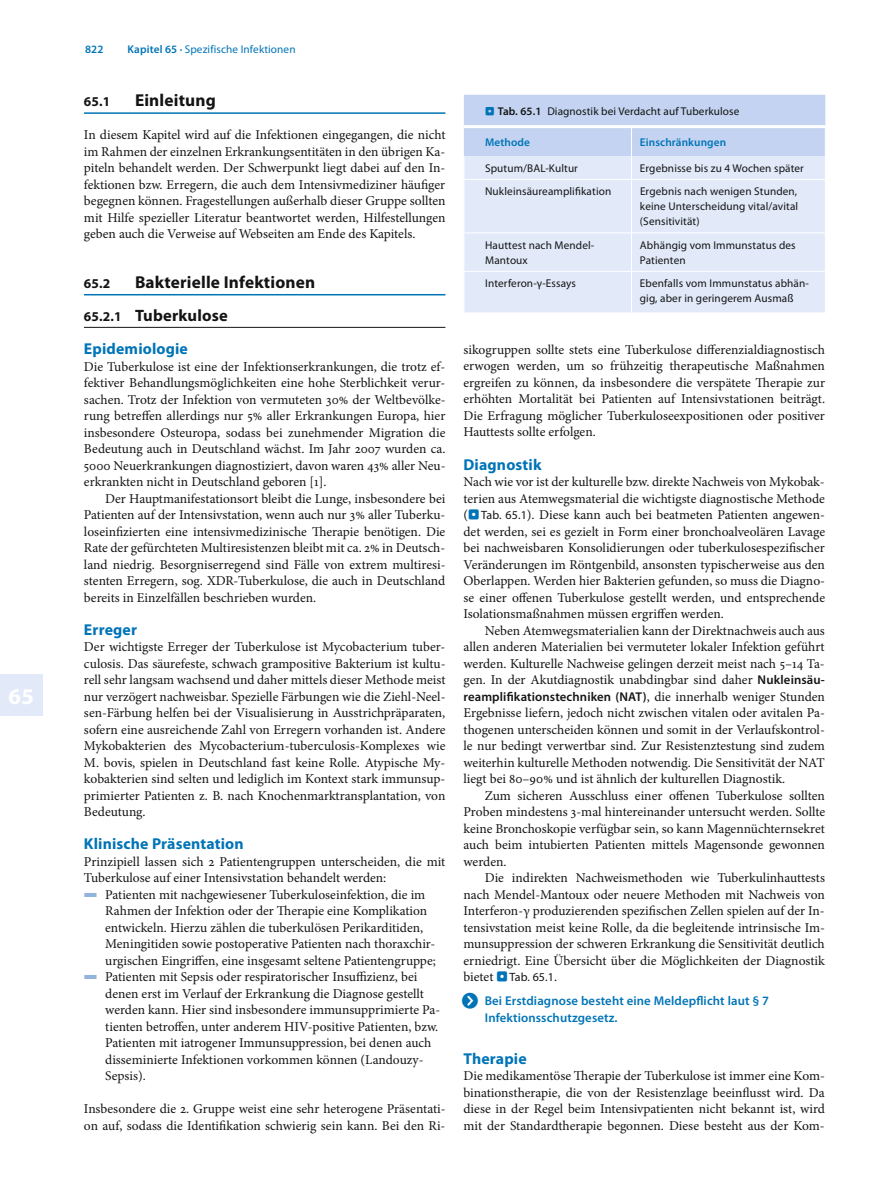
<style>
.page{position:relative;width:893px;height:1187px;background:#fff}
.page>*{position:absolute;margin:0;border:0;box-sizing:border-box;transform-origin:0 0}
.t1{font:700 22.5px "Myriad Pro";color:#fff}
.t2{font:700 17.25px "Myriad Pro";letter-spacing:.01em;color:#131413}
.t3{font:700 16.5px "Myriad Pro";letter-spacing:.01em;color:#131413}
.t4{font:700 15.75px "Myriad Pro";letter-spacing:.01em;color:#0074b7}
.t5{font:13.5px/16.5px "Minion Pro";color:#131413;text-align:justify}
.t6{font:700 13.5px "Myriad Pro";color:#131413}
.t7{font:600 12.75px/16.5px "Myriad Pro";letter-spacing:.01em;color:#0074b7}
.t8{font:600 12.75px "Myriad Pro";letter-spacing:.01em;color:#131413}
.t9{font:12px "Myriad Pro";color:#131413}
.t10{font:11.25px/15px "Myriad Pro";letter-spacing:.01em;color:#131413}
.t11{font:11.25px "Myriad Pro";letter-spacing:.01em;color:#0074b7}
.t12{font:600 11.25px "Myriad Pro";letter-spacing:.01em;color:#0074b7}
.s1{font-weight:600}
.s2{font-size:13.5px}
.s3{font-family:"S Buttons Two";color:#94b4e0}
.s4{font-family:"S Buttons Two";color:#0074b7}
.s5{font-family:"Myriad Pro";font-size:12px}
.s6{font-family:"Myriad Pro";font-weight:600;font-size:12.75px}
.s7{font-family:"Minion Pro";font-weight:400;font-size:13.5px}
.s8{font-family:"Minion Pro";font-size:13.5px}
.s9{font-family:"S Buttons Two";font-size:13.5px;color:#0074b7}
.s10{font-family:"S Buttons Two";font-weight:400}
</style>
<div class="page">
<div style="left:0;top:674px;width:43px;height:41px;background:#e2eafa"></div>
<hr style="left:84px;top:112px;width:361px;height:2px;background:#0074b7">
<hr style="left:84px;top:294px;width:361px;height:1px;background:#0074b7">
<hr style="left:84px;top:327px;width:361px;height:1px;background:#131413">
<div style="left:464px;top:180px;width:361px;height:132px;background:#e2eafa"></div>
<hr style="left:631px;top:180px;width:1px;height:52px;background:#fff">
<hr style="left:463px;top:232px;width:363px;height:1px;background:#fff">
<hr style="left:631px;top:233px;width:1px;height:38px;background:#fff">
<hr style="left:631px;top:272px;width:1px;height:40px;background:#fff">
<svg style="left:464px;top:95px;width:362px;height:84px;background:#cddbf3"></svg>
<hr style="left:463px;top:271px;width:168px;height:1px;background:#fff">
<hr style="left:631px;top:271px;width:195px;height:1px;background:#fff">
<h1 class="t1" style="left:9px;top:687px;width:27px">65</h1>
<p class="t12" style="left:85px;top:45px;width:20px">822</p>
<p class="t11" style="left:128px;top:45px;width:170px"><span class="s1">Kapitel 65 ·</span> Spezifische Infektionen</p>
<p class="t6" style="left:84px;top:97px;width:28px">65.1</p>
<p class="t2" style="left:135px;top:94px;width:82px">Einleitung</p>
<p class="t5" style="left:84px;top:128px;width:363px">In diesem Kapitel wird auf die Infektionen eingegangen, die nicht im Rahmen der einzelnen Erkrankungsentitäten in den übrigen Ka&shy;piteln behandelt werden. Der Schwerpunkt liegt dabei auf den In&shy;fektionen bzw. Erregern, die auch dem Intensivmediziner häufiger begegnen können. Fragestellungen außerhalb dieser Gruppe sollten mit Hilfe spezieller Literatur beantwortet werden, Hilfestellungen geben auch die Verweise auf Webseiten am Ende des Kapitels.</p>
<p class="t6" style="left:84px;top:278px;width:28px">65.2</p>
<p class="t2" style="left:135px;top:275px;width:182px">Bakterielle Infektionen</p>
<p class="t3" style="left:84px;top:309px;width:145px"><span class="s2">65.2.1</span> Tuberkulose</p>
<p class="t4" style="left:84px;top:342px;width:105px">Epidemiologie</p>
<p class="t5" style="left:84px;top:359px;width:363px">Die Tuberkulose ist eine der Infektionserkrankungen, die trotz ef&shy;fektiver Behandlungsmöglichkeiten eine hohe Sterblichkeit verur&shy;sachen. Trotz der Infektion von vermuteten 30% der Weltbevölke&shy;rung betreffen allerdings nur 5% aller Erkrankungen Europa, hier insbesondere Osteuropa, sodass bei zunehmender Migration die Bedeutung auch in Deutschland wächst. Im Jahr 2007 wurden ca.<br>5000 Neuerkrankungen diagnostiziert, davon waren 43% aller Neu&shy;erkrankten nicht in Deutschland geboren [1].</p>
<p class="t5" style="left:84px;top:491px;width:363px;text-indent:21px">Der Hauptmanifestationsort bleibt die Lunge, insbesondere bei Patienten auf der Intensivstation, wenn auch nur 3% aller Tuberku&shy;loseinfizierten eine intensivmedizinische Therapie benötigen. Die Rate der gefürchteten Multiresistenzen bleibt mit ca. 2% in Deutsch&shy;land niedrig. Besorgniserregend sind Fälle von extrem multiresi&shy;stenten Erregern, sog. XDR-Tuberkulose, die auch in Deutschland bereits in Einzelfällen beschrieben wurden.</p>
<p class="t4" style="left:84px;top:623px;width:55px">Erreger</p>
<p class="t5" style="left:84px;top:639px;width:363px">Der wichtigste Erreger der Tuberkulose ist Mycobacterium tuber&shy;culosis. Das säurefeste, schwach grampositive Bakterium ist kultu&shy;rell sehr langsam wachsend und daher mittels dieser Methode meist nur verzögert nachweisbar. Spezielle Färbungen wie die Ziehl-Neel&shy;sen-Färbung helfen bei der Visualisierung in Ausstrichpräparaten, sofern eine ausreichende Zahl von Erregern vorhanden ist. Andere Mykobakterien des Mycobacterium-tuberculosis-Komplexes wie M. bovis, spielen in Deutschland fast keine Rolle. Atypische My&shy;kobakterien sind selten und lediglich im Kontext stark immunsup&shy;primierter Patienten z. B. nach Knochenmarktransplantation, von Bedeutung.</p>
<p class="t4" style="left:84px;top:837px;width:161px">Klinische Präsentation</p>
<p class="t5" style="left:84px;top:854px;width:363px;text-align:left">Prinzipiell lassen sich 2 Patientengruppen unterscheiden, die mit<br>Tuberkulose auf einer Intensivstation behandelt werden:<br><span class="s3">4</span> Patienten mit nachgewiesener Tuberkuloseinfektion, die im</p>
<p class="t5" style="left:105px;top:903px;width:323px">Rahmen der Infektion oder der Therapie eine Komplikation</p>
<p class="t5" style="left:105px;top:920px;width:320px">entwickeln. Hierzu zählen die tuberkulösen Perikarditiden,</p>
<p class="t5" style="left:105px;top:936px;width:332px">Meningitiden sowie postoperative Patienten nach thoraxchir-</p>
<p class="t5" style="left:105px;top:953px;width:332px">urgischen Eingriffen, eine insgesamt seltene Patientengruppe;</p>
<p class="t5" style="left:84px;top:969px;width:335px"><span class="s3">4</span> Patienten mit Sepsis oder respiratorischer Insuffizienz, bei</p>
<p class="t5" style="left:105px;top:986px;width:320px">denen erst im Verlauf der Erkrankung die Diagnose gestellt</p>
<p class="t5" style="left:105px;top:1002px;width:336px">werden kann. Hier sind insbesondere immunsupprimierte Pa-</p>
<p class="t5" style="left:105px;top:1019px;width:335px">tienten betroffen, unter anderem HIV-positive Patienten, bzw.</p>
<p class="t5" style="left:105px;top:1035px;width:328px">Patienten mit iatrogener Immunsuppression, bei denen auch</p>
<p class="t5" style="left:105px;top:1052px;width:320px">disseminierte Infektionen vorkommen können (Landouzy-</p>
<p class="t5" style="left:105px;top:1068px;width:42px">Sepsis).</p>
<p class="t5" style="left:84px;top:1101px;width:363px">Insbesondere die 2. Gruppe weist eine sehr heterogene Präsentati&shy;on auf, sodass die Identifikation schwierig sein kann. Bei den Ri-</p>
<p class="t10" style="left:485px;top:104px;width:256px"><span class="s4">.</span> <span class="s1">Tab. 65.1</span> Diagnostik bei Verdacht auf Tuberkulose</p>
<p class="t12" style="left:485px;top:138px;width:46px">Methode</p>
<p class="t12" style="left:640px;top:138px;width:88px">Einschränkungen</p>
<p class="t10" style="left:485px;top:161px;width:94px">Sputum/BAL-Kultur</p>
<p class="t10" style="left:640px;top:161px;width:165px">Ergebnisse bis zu 4 Wochen später</p>
<p class="t10" style="left:485px;top:185px;width:128px">Nukleinsäureamplifikation</p>
<p class="t10" style="left:640px;top:185px;width:160px;text-align:justify">Ergebnis nach wenigen Stunden, keine Unterscheidung vital/avital (Sensitivität)</p>
<p class="t10" style="left:485px;top:238px;width:111px">Hauttest nach Mendel-<br>Mantoux</p>
<p class="t10" style="left:640px;top:238px;width:157px">Abhängig vom Immunstatus des<br>Patienten</p>
<p class="t10" style="left:485px;top:277px;width:92px">Interferon-γ-Essays</p>
<p class="t10" style="left:640px;top:277px;width:170px">Ebenfalls vom Immunstatus abhän&shy;gig, aber in geringerem Ausmaß</p>
<p class="t5" style="left:463px;top:342px;width:363px">sikogruppen sollte stets eine Tuberkulose differenzialdiagnostisch erwogen werden, um so frühzeitig therapeutische Maßnahmen ergreifen zu können, da insbesondere die verspätete Therapie zur erhöhten Mortalität bei Patienten auf Intensivstationen beiträgt.<br>Die Erfragung möglicher Tuberkuloseexpositionen oder positiver Hauttests sollte erfolgen.</p>
<p class="t4" style="left:463px;top:458px;width:80px">Diagnostik</p>
<p class="t5" style="left:463px;top:474px;width:363px">Nach wie vor ist der kulturelle bzw. direkte Nachweis von Mykobak&shy;terien aus Atemwegsmaterial die wichtigste diagnostische Methode (<span class="s4">.</span> <span class="s5">Tab. 65.1</span>). Diese kann auch bei beatmeten Patienten angewen&shy;det werden, sei es gezielt in Form einer bronchoalveolären Lavage bei nachweisbaren Konsolidierungen oder tuberkulosespezifischer Veränderungen im Röntgenbild, ansonsten typischerweise aus den Oberlappen. Werden hier Bakterien gefunden, so muss die Diagno&shy;se einer offenen Tuberkulose gestellt werden, und entsprechende Isolationsmaßnahmen müssen ergriffen werden.</p>
<p class="t5" style="left:463px;top:623px;width:363px;text-indent:21px">Neben Atemwegsmaterialien kann der Direktnachweis auch aus allen anderen Materialien bei vermuteter lokaler Infektion geführt werden. Kulturelle Nachweise gelingen derzeit meist nach 5–14 Ta&shy;gen. In der Akutdiagnostik unabdingbar sind daher <span class="s6">Nukleinsäu-</span></p>
<p class="t8" style="left:463px;top:691px;width:363px">reamplifikationstechniken (NAT)<span class="s7">, die innerhalb weniger Stunden</span></p>
<p class="t5" style="left:463px;top:705px;width:363px">Ergebnisse liefern, jedoch nicht zwischen vitalen oder avitalen Pa&shy;thogenen unterscheiden können und somit in der Verlaufskontrol&shy;le nur bedingt verwertbar sind. Zur Resistenztestung sind zudem weiterhin kulturelle Methoden notwendig. Die Sensitivität der NAT liegt bei 80–90% und ist ähnlich der kulturellen Diagnostik.</p>
<p class="t5" style="left:463px;top:788px;width:363px;text-indent:21px">Zum sicheren Ausschluss einer offenen Tuberkulose sollten Proben mindestens 3-mal hintereinander untersucht werden. Sollte keine Bronchoskopie verfügbar sein, so kann Magennüchternsekret auch beim intubierten Patienten mittels Magensonde gewonnen werden.</p>
<p class="t5" style="left:463px;top:870px;width:363px;text-indent:21px">Die indirekten Nachweismethoden wie Tuberkulinhauttests nach Mendel-Mantoux oder neuere Methoden mit Nachweis von Interferon-γ produzierenden spezifischen Zellen spielen auf der In&shy;tensivstation meist keine Rolle, da die begleitende intrinsische Im&shy;munsuppression der schweren Erkrankung die Sensitivität deutlich erniedrigt. Eine Übersicht über die Möglichkeiten der Diagnostik</p>
<p class="t9" style="left:463px;top:972px;width:95px"><span class="s8">bietet</span> <span class="s9">.</span> Tab. 65.1<span class="s8">.</span></p>
<p class="t7" style="left:485px;top:993px;width:286px;text-indent:-21px"><span class="s10">&gt;</span> Bei Erstdiagnose besteht eine Meldepflicht laut § 7<br>Infektionsschutzgesetz.</p>
<p class="t4" style="left:463px;top:1052px;width:65px">Therapie</p>
<p class="t5" style="left:463px;top:1068px;width:363px">Die medikamentöse Therapie der Tuberkulose ist immer eine Kom&shy;binationstherapie, die von der Resistenzlage beeinflusst wird. Da diese in der Regel beim Intensivpatienten nicht bekannt ist, wird mit der Standardtherapie begonnen. Diese besteht aus der Kom-</p>
</div>
